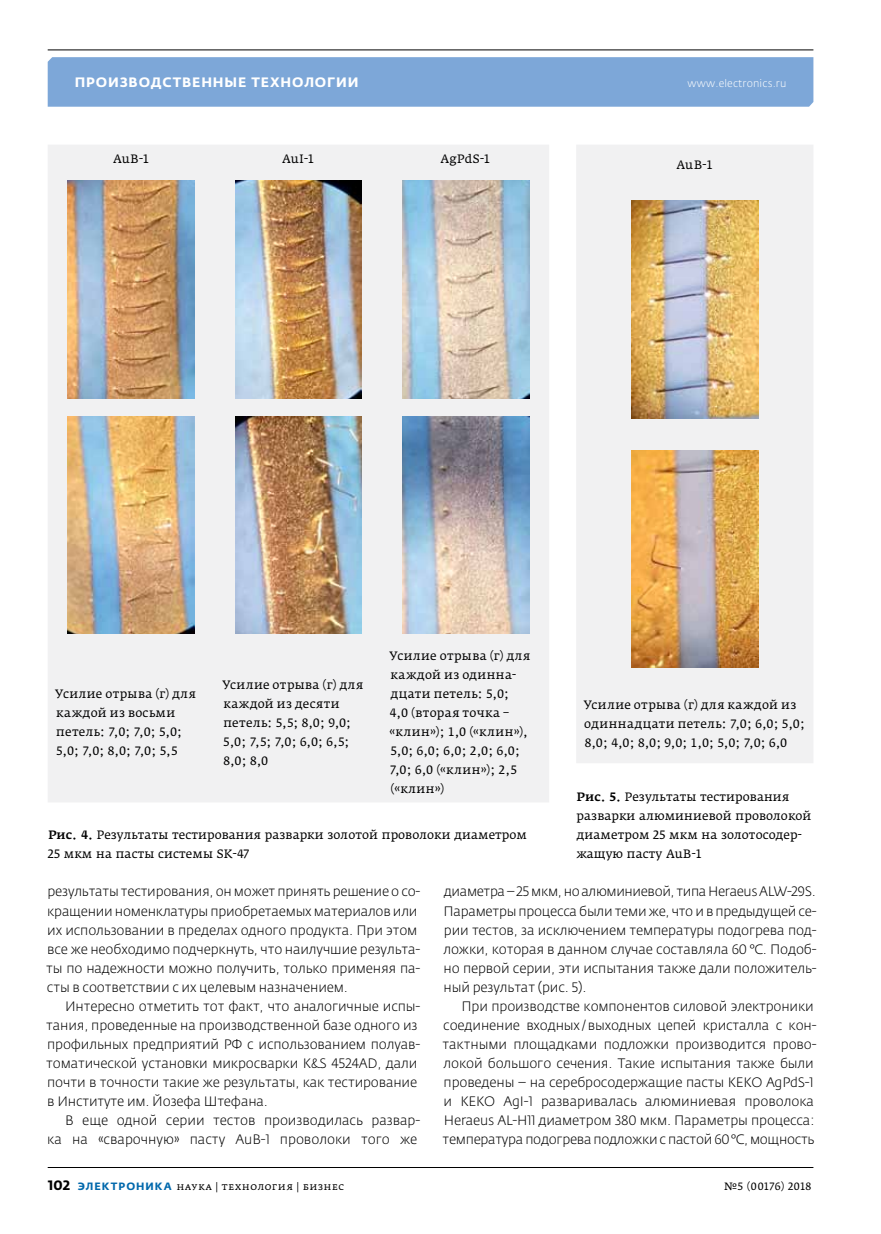
<style>
.page{position:relative;width:881px;height:1234px;background:#fff}
.page>*{position:absolute;margin:0;border:0;box-sizing:border-box;transform-origin:0 0}
.t1{font:300 13.5px/19px "Fedra Sans Pro";letter-spacing:-.01em;color:#000}
.t2{font:700 13.5px "Fedra Sans Alt Pro";letter-spacing:.06em;color:#fff}
.t3{font:12px/19px "Fedra Serif A Pro";letter-spacing:.03em;color:#000}
.t4{font:12px/19px "Fedra Serif A Pro";letter-spacing:.005em;color:#000}
.t5{font:10.5px "Fedra Serif A Pro";letter-spacing:.03em;color:#000}
.t6{font:300 10.5px "Fedra Sans Pro";letter-spacing:.015em;color:#fff}
.s1{font-weight:500}
.s2{font-family:"Fedra Sans Pro";font-weight:700;font-size:13.5px}
.s3{font-family:"Fedra Sans Alt Pro";font-weight:700;color:#0068ac}
</style>
<div class="page">
<div style="left:48px;top:57px;width:765px;height:50px;background:#7da7d8"></div>
<hr style="left:48px;top:49px;width:765px;height:1px;background:#000">
<hr style="left:48px;top:1166px;width:765px;height:1px;background:#000">
<div style="left:48px;top:145px;width:501px;height:657px;background:#f1f1f2"></div>
<img style="left:68px;top:180px;width:126px;height:218px">
<img style="left:235px;top:180px;width:126px;height:218px">
<img style="left:402px;top:180px;width:127px;height:218px">
<img style="left:68px;top:416px;width:126px;height:217px">
<img style="left:235px;top:416px;width:126px;height:217px">
<img style="left:402px;top:416px;width:127px;height:217px">
<div style="left:576px;top:145px;width:237px;height:618px;background:#f1f1f2"></div>
<img style="left:631px;top:201px;width:126px;height:217px">
<img style="left:631px;top:450px;width:126px;height:217px">
<p class="t2" style="left:75px;top:74px;width:285px">Производственные технологии</p>
<p class="t6" style="left:687px;top:77px;width:100px">www.electronics.ru</p>
<p class="t4" style="left:113px;top:149px;width:38px">AuB‑1</p>
<p class="t4" style="left:282px;top:149px;width:34px">AuI‑1</p>
<p class="t4" style="left:440px;top:149px;width:52px">AgPdS‑1</p>
<p class="t4" style="left:676px;top:155px;width:38px">AuB‑1</p>
<p class="t3" style="left:389px;top:646px;width:143px">Усилие отрыва (г) для каждой из одинна‑ дцати петель: 5,0;<br>4,0 (вторая точка – «клин»); 1,0 («клин»),<br>5,0; 6,0; 6,0; 2,0; 6,0;<br>7,0; 6,0 («клин»); 2,5 («клин»)</p>
<p class="t4" style="left:48px;top:825px;width:480px"><span class="s1">Рис. 4.</span> Результаты тестирования разварки золотой проволоки диаметром<br>25 мкм на пасты системы SK‑47</p>
<p class="t3" style="left:55px;top:684px;width:142px">Усилие отрыва (г) для каждой из восьми петель: 7,0; 7,0; 5,0;<br>5,0; 7,0; 8,0; 7,0; 5,5</p>
<p class="t3" style="left:222px;top:675px;width:142px">Усилие отрыва (г) для каждой из десяти петель: 5,5; 8,0; 9,0;<br>5,0; 7,5; 7,0; 6,0; 6,5;<br>8,0; 8,0</p>
<p class="t3" style="left:583px;top:695px;width:223px">Усилие отрыва (г) для каждой из одиннадцати петель: 7,0; 6,0; 5,0;<br>8,0; 4,0; 8,0; 9,0; 1,0; 5,0; 7,0; 6,0</p>
<p class="t4" style="left:576px;top:787px;width:236px"><span class="s1">Рис. 5.</span> Результаты тестирования разварки алюминиевой проволокой диаметром 25 мкм на золотосодер‑ жащую пасту AuB‑1</p>
<p class="t1" style="left:46px;top:882px;width:375px">результаты тестирования, он может принять решение о со&shy;кращении номенклатуры приобретаемых материалов или их использовании в пределах одного продукта. При этом все же необходимо подчеркнуть, что наилучшие результа&shy;ты по надежности можно получить, только применяя па&shy;сты в соответствии с их целевым назначением.</p>
<p class="t1" style="left:46px;top:996px;width:375px;text-indent:19px">Интересно отметить тот факт, что аналогичные испы&shy;тания, проведенные на производственной базе одного из профильных предприятий РФ с использованием полуав&shy;томатической установки микросварки K&amp;S 4524AD, дали почти в точности такие же результаты, как тестирование в Институте им. Йозефа Штефана.</p>
<p class="t1" style="left:47px;top:1110px;width:374px;text-align:right">В еще одной серии тестов производилась развар&shy;ка на «сварочную» пасту AuB‑1 проволоки того же</p>
<p class="t1" style="left:443px;top:882px;width:374px;text-align:justify">диаметра – 25 мкм, но алюминиевой, типа Heraeus ALW‑29S.<br>Параметры процесса были теми же, что и в предыдущей се&shy;рии тестов, за исключением температуры подогрева под&shy;ложки, которая в данном случае составляла 60 °С. Подоб&shy;но первой серии, эти испытания также дали положитель&shy;ный результат (рис. 5).</p>
<p class="t1" style="left:442px;top:996px;width:375px;text-indent:19px">При производстве компонентов силовой электроники соединение входных/выходных цепей кристалла с кон&shy;тактными площадками подложки производится прово&shy;локой большого сечения. Такие испытания также были проведены – на серебросодержащие пасты КЕКО AgPdS‑1 и КЕКО AgI‑1 разваривалась алюминиевая проволока Heraeus AL-H11 диаметром 380 мкм. Параметры процесса: температура подогрева подложки с пастой 60 °С, мощность</p>
<p class="t5" style="left:48px;top:1179px;width:298px"><span class="s2">102</span> <span class="s3">ЭЛЕКТРОНИКА</span> наука | технология | бизнес</p>
<p class="t5" style="left:723px;top:1179px;width:89px">№5 (00176) 2018</p>
</div>
